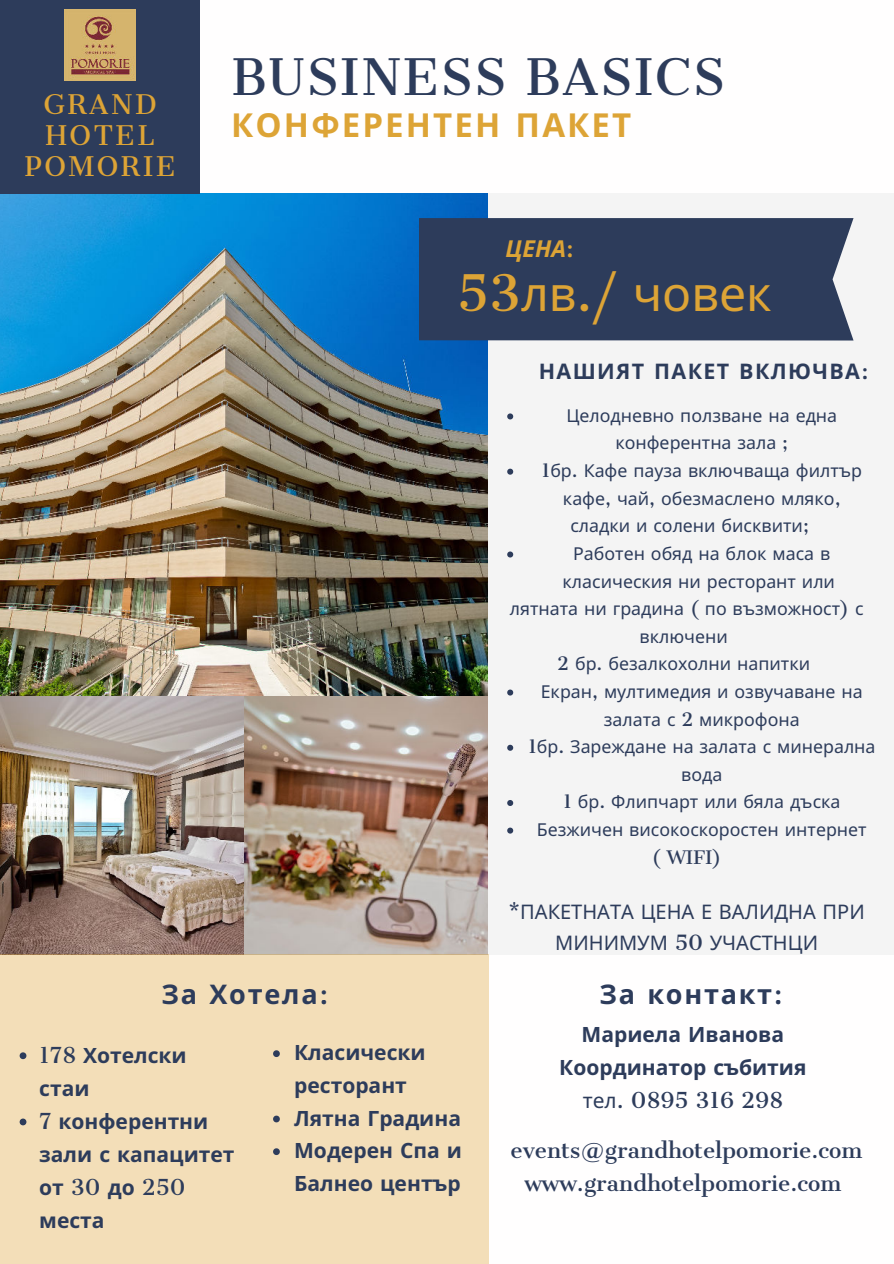
<style>
.page{position:relative;width:894px;height:1264px;background:#fff}
.page>*{position:absolute;margin:0;border:0;box-sizing:border-box;transform-origin:0 0}
.t1{font:48.15px "Noto Sans";color:#dda436}
.t2{font:48px "Cantata One";letter-spacing:.03em;color:#2d3c5b}
.t3{font:700 33px "Noto Sans";letter-spacing:.065em;color:#dda436}
.t4{font:700 27px "Noto Sans";letter-spacing:.065em;color:#2d3c5b}
.t5{font:25.8px/30.9px "Cantata One";letter-spacing:.095em;color:#dda436;text-align:center}
.t6{font:italic 700 23.25px "Noto Sans";color:#dda436}
.t7{font:700 21.45px "Noto Sans";letter-spacing:.065em;color:#2d3c5b}
.t8{font:700 21px/32.7px "Noto Sans";color:#2d3c5b}
.t9{font:21px/33.3px "Cantata One";color:#2d3c5b;text-align:center}
.t10{font:20.1px/31.2px "Noto Sans";color:#2d3c5b;text-align:center}
.t11{font:17.7px/27.6px "Noto Sans";color:#2d3c5b;text-align:center}
.t12{font:17.7px "Cantata One";color:#2d3c5b}
.s1{font-family:"Cantata One";font-weight:400;font-style:normal}
.s2{font-family:"Cantata One"}
.s3{font-family:"Cantata One";font-weight:400}
.s4{font-family:"Noto Sans";font-weight:700}
.s5{font-family:"Noto Sans"}
</style>
<div class="page">
<img style="left:0;top:193px;width:488px;height:761px">
<div style="left:0;top:0;width:200px;height:193px;background:#2d3c5b"></div>
<div style="left:488px;top:193px;width:405px;height:761px;background:#f4f4f4"></div>
<div style="left:418px;top:218px;width:435px;height:122px;background:#2d3c5b"></div>
<div style="left:0;top:954px;width:488px;height:309px;background:#f3deb8"></div>
<img style="left:65px;top:9px;width:71px;height:71px">
<svg style="left:507px;top:413px;width:6px;height:6px"></svg>
<svg style="left:507px;top:468px;width:6px;height:6px"></svg>
<svg style="left:507px;top:551px;width:6px;height:6px"></svg>
<svg style="left:507px;top:689px;width:6px;height:6px"></svg>
<svg style="left:507px;top:744px;width:6px;height:6px"></svg>
<svg style="left:507px;top:800px;width:6px;height:6px"></svg>
<svg style="left:507px;top:827px;width:6px;height:6px"></svg>
<svg style="left:20px;top:1052px;width:6px;height:7px"></svg>
<svg style="left:20px;top:1118px;width:6px;height:7px"></svg>
<svg style="left:273px;top:1050px;width:7px;height:7px"></svg>
<svg style="left:273px;top:1115px;width:7px;height:7px"></svg>
<svg style="left:273px;top:1148px;width:7px;height:6px"></svg>
<h3 class="t5" style="left:25px;top:89px;width:152px">GRAND<br>HOTEL<br>POMORIE</h3>
<h2 class="t2" style="left:231px;top:47px;width:495px">BUSINESS BASICS</h2>
<h3 class="t3" style="left:231px;top:101px;width:401px">КОНФЕРЕНТЕН ПАКЕТ</h3>
<h3 class="t6" style="left:505px;top:232px;width:70px">ЦЕНА<span class="s1">:</span></h3>
<h1 class="t1" style="left:457px;top:260px;width:316px"><span class="s2">53</span>лв<span class="s2">./</span> човек</h1>
<p class="t7" style="left:538px;top:356px;width:331px">НАШИЯТ ПАКЕТ ВКЛЮЧВА<span class="s3">:</span></p>
<p class="t11" style="left:541px;top:402px;width:322px">Целодневно ползване на една конферентна зала <span class="s2">;<br>1</span>бр<span class="s2">.</span> Кафе пауза включваща филтър кафе<span class="s2">,</span> чай<span class="s2">,</span> обезмаслено мляко<span class="s2">,</span></p>
<p class="t11" style="left:562px;top:540px;width:274px">Работен обяд на блок маса в класическия ни ресторант или</p>
<p class="t11" style="left:570px;top:512px;width:240px">сладки и солени бисквити<span class="s2">;</span></p>
<p class="t11" style="left:509px;top:595px;width:355px">лятната ни градина <span class="s2">(</span> по възможност<span class="s2">)</span> с включени<br><span class="s2">2</span> бр<span class="s2">.</span> безалкохолни напитки</p>
<p class="t11" style="left:528px;top:678px;width:349px">Екран<span class="s2">,</span> мултимедия и озвучаване на залата с <span class="s2">2</span> микрофона<br><span class="s2">1</span>бр<span class="s2">.</span> Зареждане на залата с минерална вода<br><span class="s2">1</span> бр<span class="s2">.</span> Флипчарт или бяла дъска<br>Безжичен високоскоростен интернет</p>
<p class="t12" style="left:651px;top:846px;width:71px">( WIFI)</p>
<p class="t10" style="left:508px;top:896px;width:357px"><span class="s2">*</span>ПАКЕТНАТА ЦЕНА Е ВАЛИДНА ПРИ<br>МИНИМУМ <span class="s2">50</span> УЧАСТНЦИ</p>
<h3 class="t4" style="left:161px;top:975px;width:168px">За Хотела<span class="s3">:</span></h3>
<p class="t8" style="left:39px;top:1038px;width:197px;line-height:33.2px"><span class="s3">178</span> Хотелски стаи<br><span class="s3">7</span> конферентни зали с капацитет</p>
<p class="t9" style="left:39px;top:1170px;width:148px"><span class="s4">от</span> 30 <span class="s4">до</span> 250</p>
<p class="t8" style="left:39px;top:1204px;width:67px">места</p>
<p class="t8" style="left:294px;top:1036px;width:169px">Класически ресторант<br>Лятна Градина<br>Модерен Спа и<br>Балнео център</p>
<h3 class="t4" style="left:599px;top:974px;width:185px">За контакт<span class="s3">:</span></h3>
<p class="t8" style="left:559px;top:1017px;width:249px;line-height:33.3px;text-align:center">Мариела Иванова<br>Координатор събития</p>
<p class="t9" style="left:582px;top:1083px;width:202px"><span class="s5">тел</span>. 0895 316 298</p>
<p class="t9" style="left:510px;top:1133px;width:353px">events@grandhotelpomorie.com www.grandhotelpomorie.com</p>
</div>
